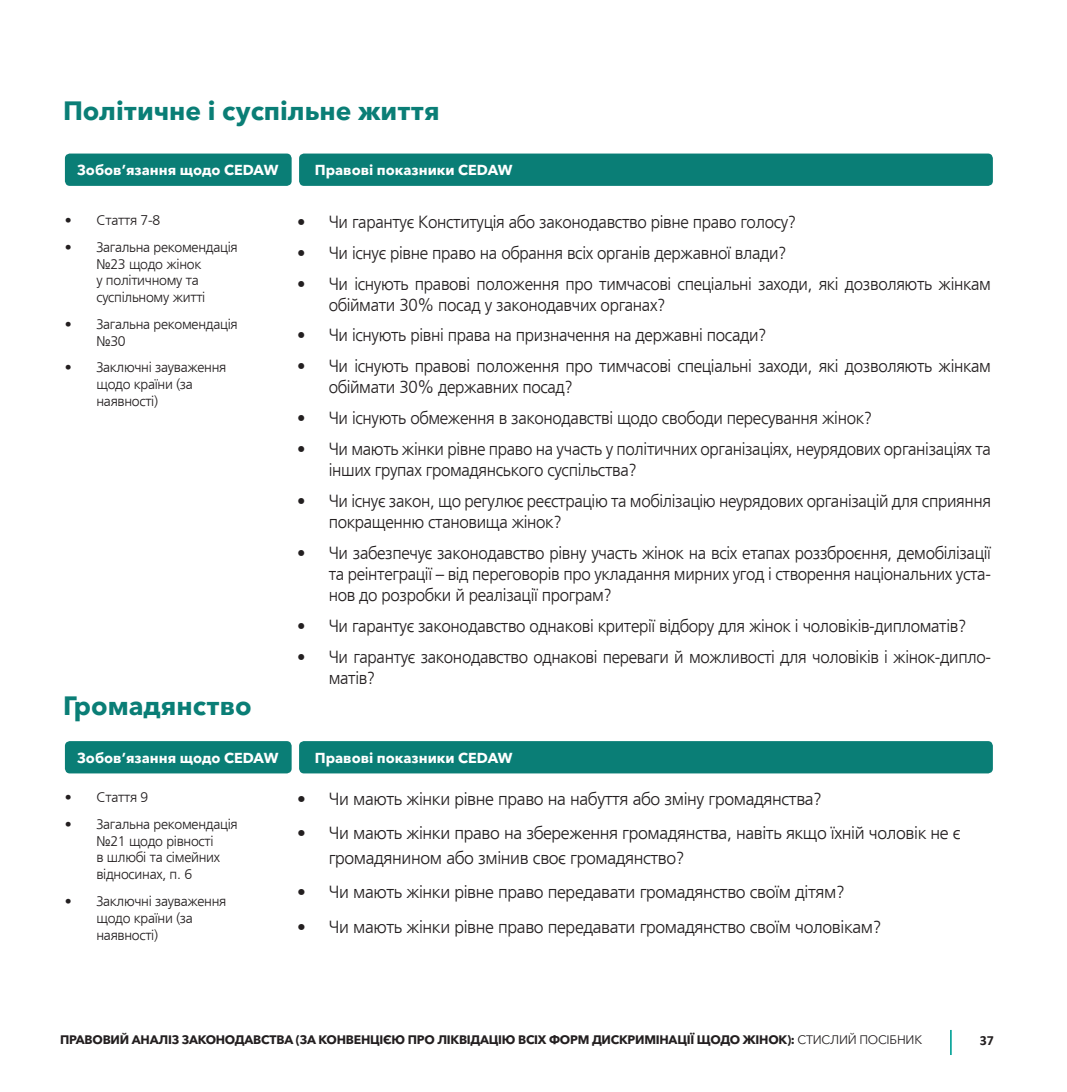
<style>
.page{position:relative;width:1067px;height:1092px;background:#fff}
.page>*{position:absolute;margin:0;border:0;box-sizing:border-box;transform-origin:0 0}
.t1{font:700 26.25px "Avenir Next Cyr";color:#0a7e76}
.t2{font:300 17.5px/21px "Frutiger LTCYR";letter-spacing:-.02em;color:#231f20;scale:.96 1}
.t3{font:300 17.5px/24.5px "Frutiger LTCYR";letter-spacing:-.02em;color:#231f20}
.t4{font:700 14.35px "Avenir Next Cyr";color:#fff}
.t5{font:300 14px/16.8px "Frutiger LTCYR";letter-spacing:-.02em;color:#231f20}
.t6{font:700 14px "Calibri";color:#231f20}
.t7{font:700 12.25px "Avenir Next Cyr";letter-spacing:-.02em;color:#231f20}
.s1{font-weight:400}
</style>
<div class="page">
<svg style="left:950px;top:1029px;width:1px;height:25px"></svg>
<div style="left:299px;top:153px;width:693px;height:33px;background:#0a7e76;border-radius:5px"></div>
<div style="left:65px;top:153px;width:227px;height:33px;background:#0a7e76;border-radius:5px"></div>
<div style="left:299px;top:741px;width:693px;height:32px;background:#0a7e76;border-radius:5px"></div>
<div style="left:65px;top:741px;width:227px;height:32px;background:#0a7e76;border-radius:5px"></div>
<p class="t1" style="left:63px;top:95px;width:378px">Політичне і суспільне життя</p>
<p class="t4" style="left:77px;top:162px;width:203px">Зобов’язання щодо CEDAW</p>
<p class="t4" style="left:315px;top:162px;width:199px">Правові показники CEDAW</p>
<p class="t5" style="left:65px;top:212px;width:97px">• Стаття 7-8</p>
<p class="t5" style="left:65px;top:239px;width:174px;text-align:center">• Загальна рекомендація №23 щодо жінок<br>у політичному та суспільному житті</p>
<p class="t5" style="left:96px;top:316px;width:143px;text-indent:-32px">• Загальна рекомендація №30</p>
<p class="t5" style="left:96px;top:359px;width:131px;text-indent:-32px">• Заключні зауваження щодо країни (за наявності)</p>
<p class="t1" style="left:63px;top:689px;width:190px">Громадянство</p>
<p class="t2" style="left:297px;top:211px;width:521px">• Чи гарантує Конституція або законодавство рівне право голосу?</p>
<p class="t2" style="left:297px;top:242px;width:511px">• Чи існує рівне право на обрання всіх органів державної влади?</p>
<p class="t2" style="left:329px;top:273px;width:691px;text-indent:-32px">• Чи існують правові положення про тимчасові спеціальні заходи, які дозволяють жінкам обіймати 30% посад у законодавчих органах?</p>
<p class="t2" style="left:297px;top:325px;width:490px">• Чи існують рівні права на призначення на державні посади?</p>
<p class="t2" style="left:329px;top:356px;width:691px;text-indent:-32px">• Чи існують правові положення про тимчасові спеціальні заходи, які дозволяють жінкам обіймати 30% державних посад?</p>
<p class="t2" style="left:297px;top:408px;width:600px">• Чи існують обмеження в законодавстві щодо свободи пересування жінок?</p>
<p class="t2" style="left:329px;top:439px;width:691px;text-indent:-32px">• Чи мають жінки рівне право на участь у політичних організаціях, неурядових організаціях та інших групах громадянського суспільства?</p>
<p class="t2" style="left:329px;top:491px;width:691px;text-indent:-32px">• Чи існує закон, що регулює реєстрацію та мобілізацію неурядових організацій для сприяння покращенню становища жінок?</p>
<p class="t2" style="left:329px;top:543px;width:691px;text-align:justify;text-indent:-32px">• Чи забезпечує законодавство рівну участь жінок на всіх етапах роззброєння, демобілізації та реінтеграції – від переговорів про укладання мирних угод і створення національних уста&shy;нов до розробки й реалізації програм?</p>
<p class="t2" style="left:297px;top:616px;width:698px">• Чи гарантує законодавство однакові критерії відбору для жінок і чоловіків-дипломатів?</p>
<p class="t2" style="left:329px;top:647px;width:691px;text-indent:-32px">• Чи гарантує законодавство однакові переваги й можливості для чоловіків і жінок-дипло&shy;матів?</p>
<p class="t4" style="left:77px;top:749px;width:203px">Зобов’язання щодо CEDAW</p>
<p class="t4" style="left:315px;top:749px;width:199px">Правові показники CEDAW</p>
<p class="t5" style="left:65px;top:789px;width:85px">• Стаття 9</p>
<p class="t5" style="left:96px;top:815px;width:143px;text-indent:-32px">• Загальна рекомендація №21 щодо рівності<br>в шлюбі та сімейних відносинах, п. 6</p>
<p class="t5" style="left:96px;top:893px;width:131px;text-indent:-32px">• Заключні зауваження щодо країни (за наявності)</p>
<p class="t3" style="left:297px;top:786px;width:526px">• Чи мають жінки рівне право на набуття або зміну громадянства?</p>
<p class="t3" style="left:329px;top:821px;width:633px;text-indent:-32px">• Чи мають жінки право на збереження громадянства, навіть якщо їхній чоловік не є громадянином або змінив своє громадянство?</p>
<p class="t3" style="left:297px;top:880px;width:549px">• Чи мають жінки рівне право передавати громадянство своїм дітям?</p>
<p class="t3" style="left:297px;top:914px;width:586px">• Чи мають жінки рівне право передавати громадянство своїм чоловікам?</p>
<p class="t7" style="left:60px;top:1032px;width:863px">ПРАВОВИЙ АНАЛІЗ ЗАКОНОДАВСТВА (ЗА КОНВЕНЦІЄЮ ПРО ЛІКВІДАЦІЮ ВСІХ ФОРМ ДИСКРИМІНАЦІЇ ЩОДО ЖІНОК): <span class="s1">СТИСЛИЙ ПОСІБНИК</span></p>
<p class="t6" style="left:979px;top:1031px;width:16px">37</p>
</div>
